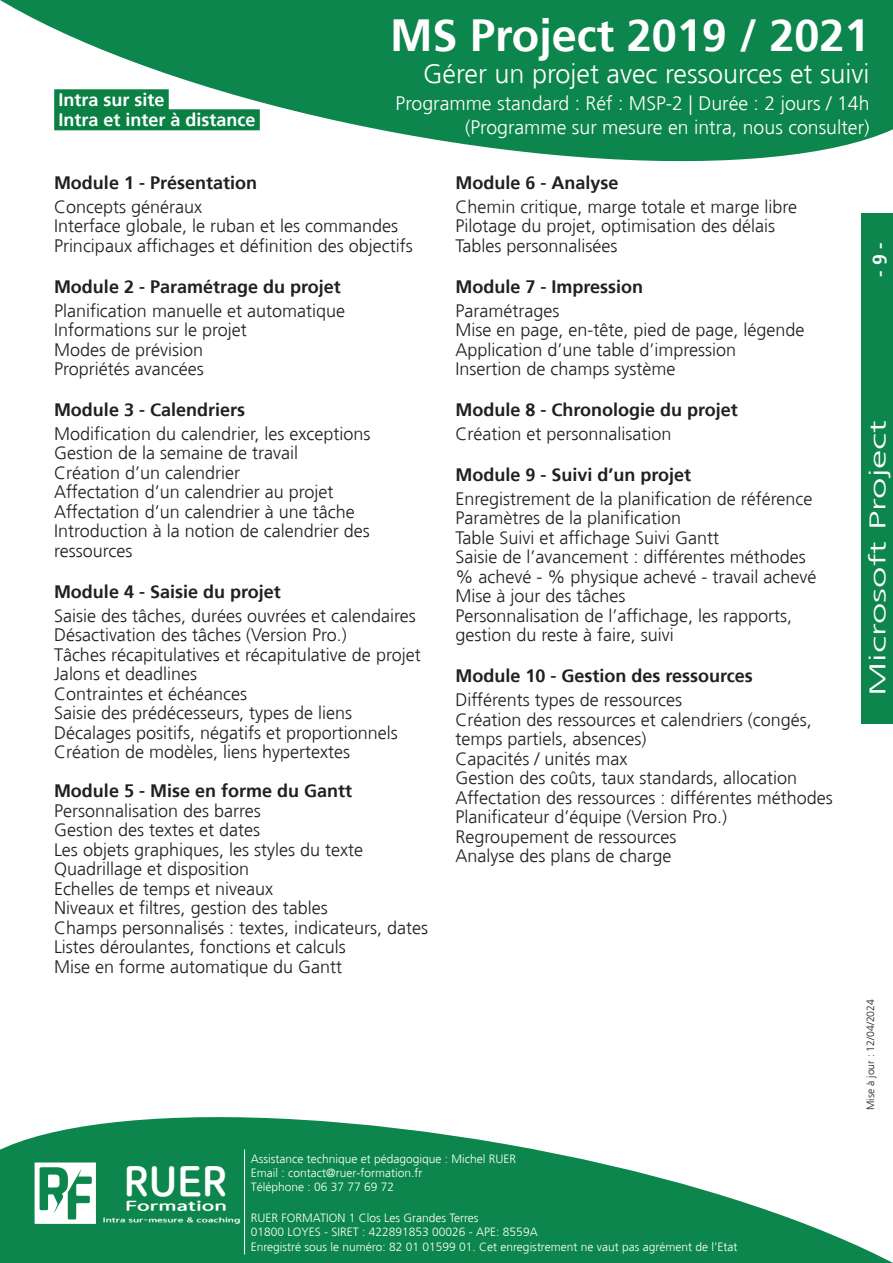
<style>
.page{position:relative;width:893px;height:1263px;background:#fff}
.page>*{position:absolute;margin:0;border:0;box-sizing:border-box;transform-origin:0 0}
.t1{font:700 45px "Frutiger";color:#fff}
.t2{font:40.5px "TT Gulim B";color:#fff}
.t3{font:300 27px "Frutiger";color:#fff}
.t4{font:300 22.5px "Frutiger";color:#fff;scale:1.71 1}
.t5{font:300 19.5px "Frutiger";color:#fff}
.t6{font:700 19.5px "Frutiger";color:#fff}
.Texte{font:300 18px/19.5px "Frutiger";color:#231f20}
.Module{font:700 18px "Frutiger";color:#231f20}
.t7{font:700 18px/20px "Frutiger";color:#fff}
.Texte-2{font:700 18px "Frutiger";color:#231f20}
.t8{font:13.5px "TT Gulim B";color:#fff;scale:1.57 1}
.t9{font:300 12px/14.4px "Frutiger";color:#fff}
.t10{font:300 10.5px "Frutiger";color:#231f20}
.t11{font:6.6px "TT Gulim B";color:#fff;scale:1.57 1}
</style>
<div class="page">
<svg style="left:1px;top:1117px;width:892px;height:146px;fill:#0c864c"></svg>
<svg style="left:1px;top:0;width:892px;height:162px;fill:#0c864c"></svg>
<hr style="left:244px;top:1149px;width:1px;height:105px;background:#fff">
<svg style="left:35px;top:1162px;width:61px;height:62px"></svg>
<div style="left:862px;top:214px;width:31px;height:510px;background:#0c864c"></div>
<svg style="left:0;top:1149px;width:1px;height:114px"></svg>
<hr style="left:0;top:214px;width:1px;height:510px;background:#0c864c">
<div style="left:54px;top:89px;width:115px;height:21px;background:#0a8143"></div>
<div style="left:54px;top:109px;width:206px;height:21px;background:#0a8143"></div>
<p class="t7" style="left:58px;top:90px;width:199px">Intra sur site<br>Intra et inter à distance</p>
<p class="t1" style="left:390px;top:9px;width:481px">MS Project 2019 / 2021</p>
<p class="t3" style="left:423px;top:59px;width:448px">Gérer un projet avec ressources et suivi</p>
<p class="t5" style="left:396px;top:93px;width:475px">Programme standard : Réf : MSP-2 | Durée : 2 jours / 14h</p>
<p class="t5" style="left:465px;top:116px;width:406px">(Programme sur mesure en intra, nous consulter)</p>
<p class="Module" style="left:54px;top:172px;width:205px">Module 1 - Présentation</p>
<p class="Texte" style="left:54px;top:197px;width:150px">Concepts généraux</p>
<p class="Texte" style="left:54px;top:216px;width:346px">Interface globale, le ruban et les commandes</p>
<p class="Texte" style="left:54px;top:236px;width:360px">Principaux affichages et définition des objectifs</p>
<p class="Module" style="left:54px;top:276px;width:288px">Module 2 - Paramétrage du projet</p>
<p class="Texte" style="left:54px;top:301px;width:293px">Planification manuelle et automatique</p>
<p class="Texte" style="left:54px;top:320px;width:194px">Informations sur le projet</p>
<p class="Texte" style="left:54px;top:340px;width:151px">Modes de prévision</p>
<p class="Texte" style="left:54px;top:359px;width:151px">Propriétés avancées</p>
<p class="Module" style="left:54px;top:399px;width:193px">Module 3 - Calendriers</p>
<p class="Texte" style="left:54px;top:424px;width:318px">Modification du calendrier, les exceptions</p>
<p class="Texte" style="left:54px;top:444px;width:246px">Gestion de la semaine de travail</p>
<p class="Texte" style="left:54px;top:463px;width:188px">Création d’un calendrier</p>
<p class="Texte" style="left:54px;top:483px;width:281px">Affectation d’un calendrier au projet</p>
<p class="Texte" style="left:54px;top:502px;width:302px">Affectation d’un calendrier à une tâche</p>
<p class="Texte" style="left:54px;top:522px;width:317px">Introduction à la notion de calendrier des ressources</p>
<p class="Module" style="left:54px;top:581px;width:228px">Module 4 - Saisie du projet</p>
<p class="Texte" style="left:54px;top:606px;width:363px">Saisie des tâches, durées ouvrées et calendaires</p>
<p class="Texte" style="left:54px;top:626px;width:294px">Désactivation des tâches (Version Pro.)</p>
<p class="Texte" style="left:54px;top:645px;width:368px">Tâches récapitulatives et récapitulative de projet</p>
<p class="Texte" style="left:54px;top:665px;width:145px">Jalons et deadlines</p>
<p class="Texte" style="left:54px;top:684px;width:195px">Contraintes et échéances</p>
<p class="Texte" style="left:54px;top:704px;width:300px">Saisie des prédécesseurs, types de liens</p>
<p class="Texte" style="left:54px;top:723px;width:345px">Décalages positifs, négatifs et proportionnels</p>
<p class="Texte" style="left:54px;top:743px;width:298px">Création de modèles, liens hypertextes</p>
<p class="Texte-2" style="left:54px;top:780px;width:300px">Module 5 - Mise en forme du Gantt</p>
<p class="Texte" style="left:54px;top:801px;width:208px">Personnalisation des barres</p>
<p class="Texte" style="left:54px;top:821px;width:208px">Gestion des textes et dates</p>
<p class="Texte" style="left:54px;top:840px;width:311px">Les objets graphiques, les styles du texte</p>
<p class="Texte" style="left:54px;top:860px;width:197px">Quadrillage et disposition</p>
<p class="Texte" style="left:54px;top:879px;width:221px">Echelles de temps et niveaux</p>
<p class="Texte" style="left:54px;top:899px;width:275px">Niveaux et filtres, gestion des tables</p>
<p class="Texte" style="left:54px;top:918px;width:376px">Champs personnalisés : textes, indicateurs, dates</p>
<p class="Texte" style="left:54px;top:938px;width:293px">Listes déroulantes, fonctions et calculs</p>
<p class="Texte" style="left:54px;top:957px;width:290px">Mise en forme automatique du Gantt</p>
<p class="Module" style="left:455px;top:172px;width:165px">Module 6 - Analyse</p>
<p class="Texte" style="left:455px;top:197px;width:343px">Chemin critique, marge totale et marge libre</p>
<p class="Texte" style="left:455px;top:216px;width:321px">Pilotage du projet, optimisation des délais</p>
<p class="Texte" style="left:455px;top:236px;width:164px">Tables personnalisées</p>
<p class="Module" style="left:455px;top:276px;width:189px">Module 7 - Impression</p>
<p class="Texte" style="left:455px;top:301px;width:105px">Paramétrages</p>
<p class="Texte" style="left:455px;top:320px;width:351px">Mise en page, en-tête, pied de page, légende</p>
<p class="Texte" style="left:455px;top:340px;width:282px">Application d’une table d’impression</p>
<p class="Texte" style="left:455px;top:359px;width:222px">Insertion de champs système</p>
<p class="Module" style="left:455px;top:399px;width:284px">Module 8 - Chronologie du projet</p>
<p class="Texte" style="left:455px;top:424px;width:218px">Création et personnalisation</p>
<p class="Module" style="left:455px;top:464px;width:237px">Module 9 - Suivi d’un projet</p>
<p class="Texte" style="left:455px;top:489px;width:359px">Enregistrement de la planification de référence</p>
<p class="Texte" style="left:455px;top:509px;width:227px">Paramètres de la planification</p>
<p class="Texte" style="left:455px;top:528px;width:265px">Table Suivi et affichage Suivi Gantt</p>
<p class="Texte" style="left:455px;top:548px;width:352px">Saisie de l’avancement : différentes méthodes</p>
<p class="Texte" style="left:455px;top:567px;width:362px">% achevé - % physique achevé - travail achevé</p>
<p class="Texte" style="left:455px;top:587px;width:172px">Mise à jour des tâches</p>
<p class="Texte" style="left:455px;top:606px;width:338px">Personnalisation de l’affichage, les rapports, gestion du reste à faire, suivi</p>
<p class="Module" style="left:455px;top:665px;width:299px">Module 10 - Gestion des ressources</p>
<p class="Texte" style="left:455px;top:690px;width:228px">Différents types de ressources</p>
<p class="Texte" style="left:455px;top:710px;width:358px">Création des ressources et calendriers (congés, temps partiels, absences)</p>
<p class="Texte" style="left:455px;top:749px;width:174px">Capacités / unités max</p>
<p class="Texte" style="left:455px;top:768px;width:343px">Gestion des coûts, taux standards, allocation</p>
<p class="Texte" style="left:455px;top:788px;width:379px">Affectation des ressources : différentes méthodes</p>
<p class="Texte" style="left:455px;top:807px;width:273px">Planificateur d’équipe (Version Pro.)</p>
<p class="Texte" style="left:455px;top:827px;width:223px">Regroupement de ressources</p>
<p class="Texte" style="left:455px;top:846px;width:218px">Analyse des plans de charge</p>
<h2 class="t2" style="left:124px;top:1161px;width:105px">RUER</h2>
<p class="t8" style="left:125px;top:1199px;width:66px">Formation</p>
<p class="t11" style="left:103px;top:1216px;width:89px">Intra sur-mesure &amp; coaching</p>
<p class="t9" style="left:251px;top:1151px;width:267px">Assistance technique et pédagogique : Michel RUER<br>Email : contact@ruer-formation.fr<br>Téléphone : 06 37 77 69 72</p>
<p class="t9" style="left:251px;top:1211px;width:488px">RUER FORMATION 1 Clos Les Grandes Terres<br>01800 LOYES - SIRET : 422891853 00026 - APE: 8559A<br>Enregistré sous le numéro: 82 01 01599 01. Cet enregistrement ne vaut pas agrément de l’Etat</p>
<p class="t6" style="left:868px;top:277px;width:36px;rotate:-90deg">- 9 -</p>
<p class="t4" style="left:865px;top:696px;width:163px;rotate:-90deg">Microsoft Project</p>
<p class="t10" style="left:865px;top:1110px;width:112px;rotate:-90deg">Mise à jour : 12/04/2024</p>
</div>
